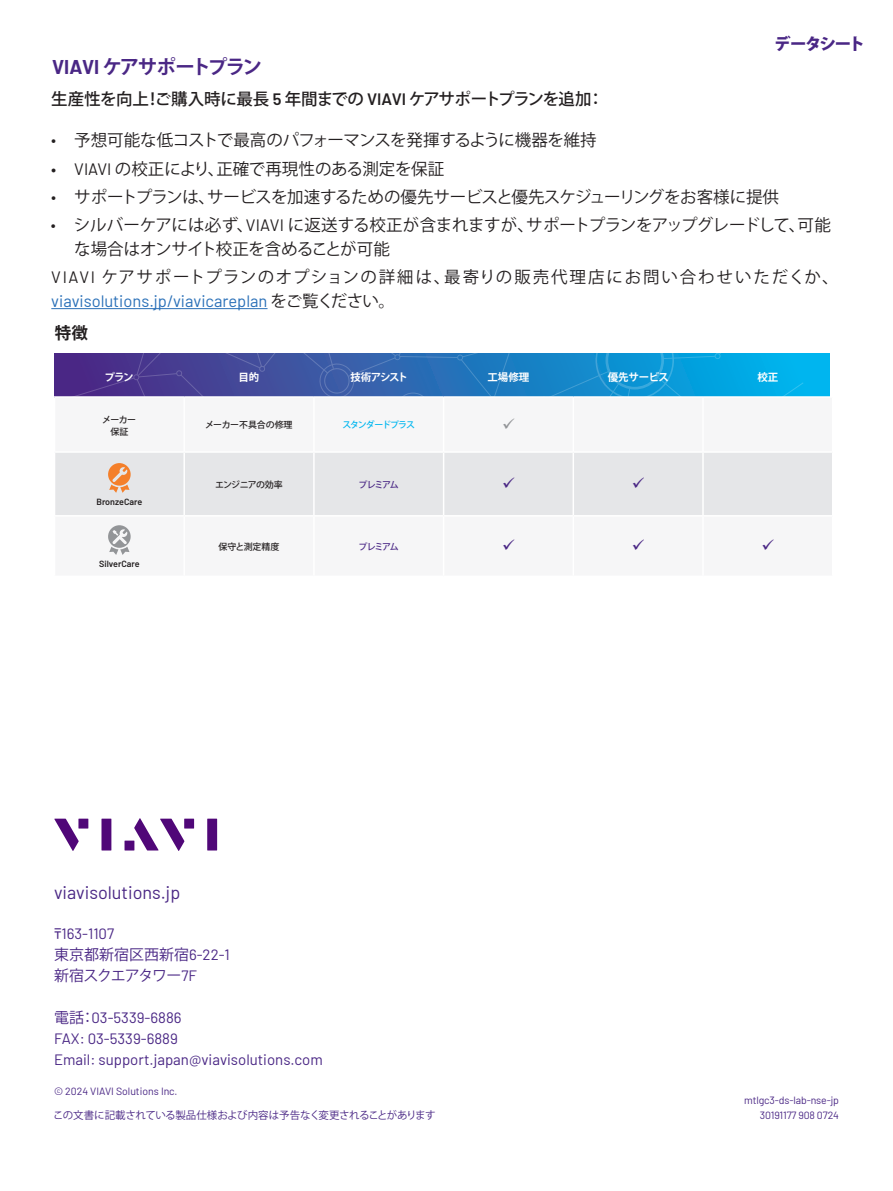
<style>
.page{position:relative;width:893px;height:1191px;background:#fff}
.page>*{position:absolute;margin:0;border:0;box-sizing:border-box;transform-origin:0 0}
.B-H1_Heading_Purple_13_16{font:700 19.5px "Koz Go Pro";letter-spacing:-.095em;color:#4a2785}
.t1{font:18px "Barlow";color:#4a2785}
.Body_Copy{font:16.5px/24px "Koz Go Pro";letter-spacing:-.005em;color:#231f20}
.Body_Copy-2{font:16.5px/24px "Koz Go Pro";letter-spacing:.105em;color:#231f20}
.Body_Copy-3{font:500 16.5px "Koz Go Pro";letter-spacing:-.035em;color:#231f20}
.t2{font:800 16.5px "Koz Go Pro";letter-spacing:-.09em;color:#4a2785}
.B-H2_Body_Subheading{font:700 16.5px "Koz Go Pro";color:#231f20}
.t3{font:15px/21px "Barlow";color:#4a2785}
.t4{font:15px/21px "Koz Go Pro";color:#4a2785}
.t5{font:10.5px/15px "Barlow";letter-spacing:-.01em;color:#4a2785;text-align:right}
.t6{font:10.5px "Koz Go Pro";letter-spacing:-.03em;color:#4a2785}
.t7{font:700 10.5px "Koz Go Pro";letter-spacing:-.03em;color:#fff}
.t8{font:600 9px "Barlow";color:#231f20}
.t9{font:500 9px "Koz Go Pro";letter-spacing:-.01em;color:#231f20}
.t10{font:500 9px "Koz Go Pro";letter-spacing:-.135em;color:#4a2785}
.t11{font:500 9px "Koz Go Pro";letter-spacing:-.12em;color:#00b6ef}
.t12{font:500 9px "Koz Go Pro";letter-spacing:-.08em;color:#231f20}
.t13{font:500 9px "Koz Go Pro";color:#231f20}
.t14{font:500 9px "Koz Go Pro";letter-spacing:-.03em;color:#231f20}
.s1{font-family:"Barlow"}
.s2{font-family:"Barlow";font-weight:600}
.s3{font-family:"Barlow";color:#2a70b8}
.s4{font-family:"Koz Go Pro"}
</style>
<div class="page">
<svg style="left:54px;top:818px;width:25px;height:33px"></svg>
<div style="left:78px;top:818px;width:10px;height:10px;background:#500778"></div>
<div style="left:101px;top:818px;width:10px;height:32px;background:#500778"></div>
<div style="left:184px;top:818px;width:10px;height:10px;background:#500778"></div>
<div style="left:207px;top:818px;width:10px;height:32px;background:#500778"></div>
<svg style="left:134px;top:818px;width:50px;height:33px"></svg>
<div style="left:125px;top:840px;width:9px;height:10px;background:#500778"></div>
<hr style="left:51px;top:308px;width:217px;height:1px;background:#2a70b8">
<div style="left:54px;top:354px;width:775px;height:51px;background:#00b4ed"></div>
<svg style="left:783px;top:382px;width:20px;height:14px"></svg>
<svg style="left:54px;top:353px;width:700px;height:43px;background:#2c68b2"></svg>
<div style="left:55px;top:398px;width:774px;height:7px;background:#f6f6f7"></div>
<div style="left:55px;top:453px;width:777px;height:62px;background:#e5e6e8"></div>
<hr style="left:54px;top:396px;width:130px;height:2px;background:#fff">
<hr style="left:54px;top:398px;width:1px;height:53px;background:#fff">
<hr style="left:184px;top:396px;width:130px;height:2px;background:#fff">
<hr style="left:183px;top:398px;width:2px;height:53px;background:#fff">
<hr style="left:314px;top:396px;width:130px;height:2px;background:#fff">
<hr style="left:313px;top:398px;width:2px;height:53px;background:#fff">
<hr style="left:444px;top:396px;width:129px;height:2px;background:#fff">
<hr style="left:443px;top:398px;width:1px;height:53px;background:#fff">
<hr style="left:573px;top:396px;width:130px;height:2px;background:#fff">
<hr style="left:573px;top:398px;width:1px;height:53px;background:#fff">
<hr style="left:703px;top:396px;width:130px;height:2px;background:#fff">
<hr style="left:702px;top:398px;width:2px;height:53px;background:#fff">
<hr style="left:183px;top:453px;width:2px;height:62px;background:#fff">
<hr style="left:313px;top:453px;width:2px;height:62px;background:#fff">
<hr style="left:443px;top:453px;width:1px;height:62px;background:#fff">
<hr style="left:573px;top:453px;width:1px;height:62px;background:#fff">
<hr style="left:702px;top:453px;width:2px;height:62px;background:#fff">
<svg style="left:108px;top:463px;width:23px;height:30px"></svg>
<svg style="left:108px;top:525px;width:23px;height:30px"></svg>
<svg style="left:503px;top:477px;width:11px;height:11px"></svg>
<svg style="left:633px;top:477px;width:11px;height:11px"></svg>
<p class="B-H1_Heading_Purple_13_16" style="left:52px;top:54px;width:212px"><span class="s1">VIAVI</span> ケアサポートプラン</p>
<p class="t2" style="left:774px;top:33px;width:92px">データシート</p>
<p class="Body_Copy-3" style="left:51px;top:89px;width:554px">生産性を向上！ご購入時に最長 <span class="s2">5</span> 年間までの <span class="s2">VIAVI</span> ケアサポートプランを追加：</p>
<p class="Body_Copy" style="left:51px;top:129px;width:547px">• 予想可能な低コストで最高のパフォーマンスを発揮するように機器を維持</p>
<p class="Body_Copy" style="left:51px;top:157px;width:394px"><span class="s1">• VIAVI</span> の校正により、正確で再現性のある測定を保証</p>
<p class="Body_Copy" style="left:51px;top:185px;width:729px">• サポートプランは、サービスを加速するための優先サービスと優先スケジューリングをお客様に提供</p>
<p class="Body_Copy" style="left:74px;top:213px;width:758px;text-indent:-24px">• シルバーケアには必ず、<span class="s1">VIAVI</span> に返送する校正が含まれますが、サポートプランをアップグレードして、可能な場合はオンサイト校正を含めることが可能</p>
<p class="Body_Copy-2" style="left:51px;top:266px;width:789px"><span class="s1">VIAVI</span> ケアサポートプランのオプションの詳細は、最寄りの販売代理店にお問い合わせいただくか、<span class="s3">viavisolutions.jp/viavicareplan</span> をご覧ください。</p>
<p class="B-H2_Body_Subheading" style="left:55px;top:322px;width:34px">特徴</p>
<p class="t7" style="left:105px;top:370px;width:31px">プラン</p>
<p class="t7" style="left:239px;top:370px;width:22px">目的</p>
<p class="t7" style="left:350px;top:370px;width:59px">技術アシスト</p>
<p class="t7" style="left:487px;top:370px;width:43px">工場修理</p>
<p class="t7" style="left:608px;top:370px;width:63px">優先サービス</p>
<p class="t7" style="left:757px;top:370px;width:22px">校正</p>
<p class="t14" style="left:102px;top:414px;width:36px">メーカー</p>
<p class="t14" style="left:110px;top:426px;width:19px">保証</p>
<p class="t9" style="left:205px;top:419px;width:89px">メーカー不具合の修理</p>
<p class="t11" style="left:342px;top:419px;width:74px">スタンダードプラス</p>
<p class="t8" style="left:96px;top:495px;width:47px">BronzeCare</p>
<p class="t8" style="left:99px;top:557px;width:42px">SilverCare</p>
<p class="t12" style="left:215px;top:478px;width:69px">エンジニアの効率</p>
<p class="t10" style="left:359px;top:478px;width:41px">プレミアム</p>
<p class="t13" style="left:219px;top:540px;width:62px">保守と測定精度</p>
<p class="t10" style="left:359px;top:540px;width:41px">プレミアム</p>
<p class="t1" style="left:54px;top:880px;width:128px">viavisolutions.jp</p>
<p class="t3" style="left:54px;top:922px;width:62px"><span class="s4">〒</span>163-1107</p>
<p class="t4" style="left:54px;top:944px;width:177px">東京都新宿区西新宿<span class="s1">6-22-1</span>新宿スクエアタワー<span class="s1">7F</span></p>
<p class="t3" style="left:54px;top:1006px;width:270px"><span class="s4">電話：</span>03-5339-6886<br>FAX: 03-5339-6889<br>Email: support.japan@viavisolutions.com</p>
<p class="t5" style="left:54px;top:1083px;width:125px">© 2024 VIAVI Solutions Inc.</p>
<p class="t6" style="left:53px;top:1108px;width:384px">この文書に記載されている製品仕様および内容は予告なく変更されることがあります</p>
<p class="t5" style="left:744px;top:1091px;width:96px">mtlgc3-ds-lab-nse-jp<br>30191177 908 0724</p>
</div>
